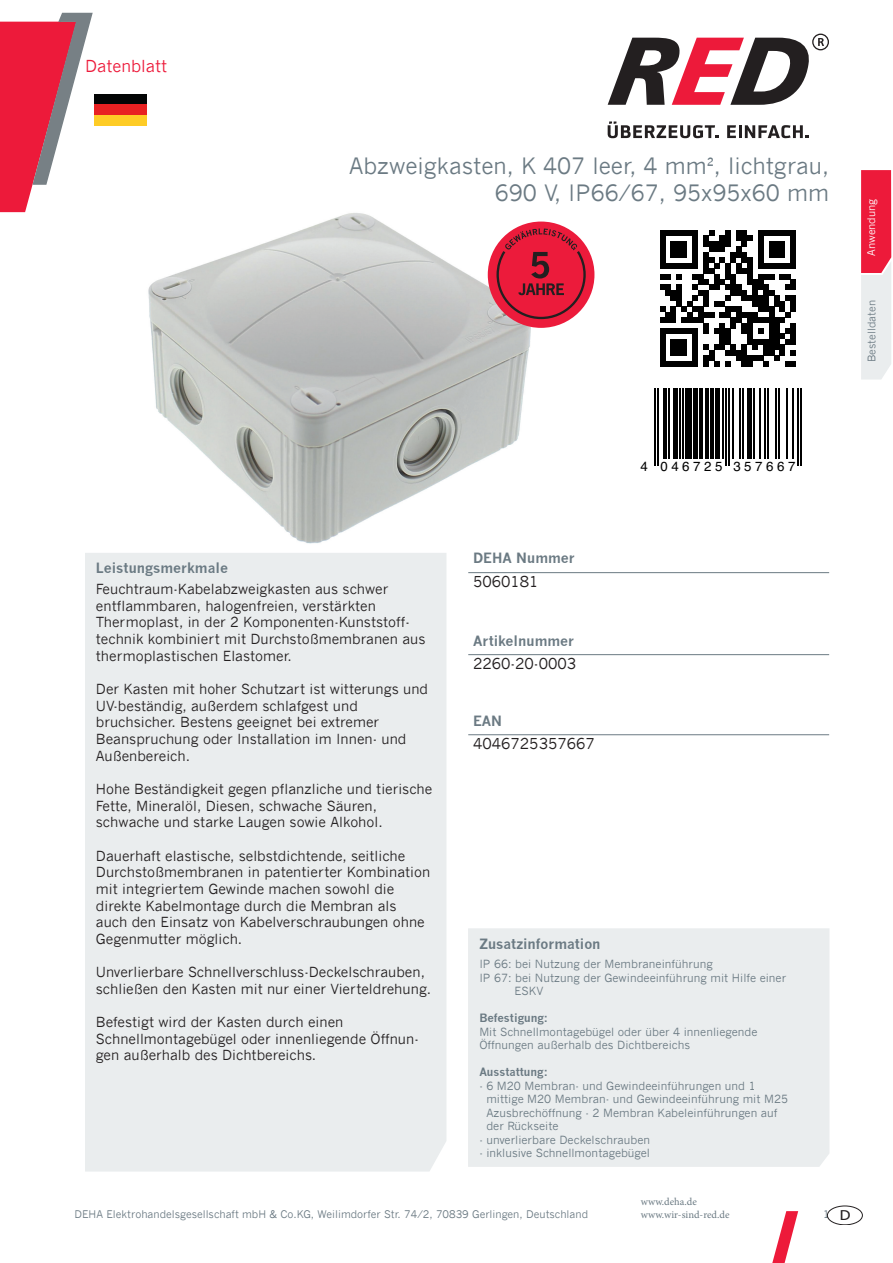
<style>
.page{position:relative;width:893px;height:1263px;background:#fff}
.page>*{position:absolute;margin:0;border:0;box-sizing:border-box;transform-origin:0 0}
.t1{font:22.5px/27px "News Gothic";color:#6b7a83;text-align:right}
.t2{font:16.5px "News Gothic";color:#ed1a3a}
.t3{font:15px "News Gothic";color:#231f20}
.t4{font:13.8px/16.6px "News Gothic";color:#231f20}
.t5{font:700 13.8px "News Gothic";color:#6b7a83}
.t6{font:13.8px "News Gothic";color:#6b7a83}
.t7{font:13.5px "Tahoma";color:#231f20;scale:1.17 1}
.t8{font:13.2px "Helvetica";letter-spacing:.27em;color:#000}
.t9{font:11.25px/13.5px "News Gothic";color:#6b7a83}
.t10{font:700 11.25px "News Gothic";color:#6b7a83}
.t11{font:10.5px "News Gothic";color:#6b7a83}
.t12{font:10.5px/12.6px "Minion Pro";color:#6b7a83}
.t13{font:10.5px "News Gothic";color:#fff}
</style>
<div class="page">
<img style="left:148px;top:213px;width:391px;height:331px">
<svg style="left:660px;top:230px;width:136px;height:136px"></svg>
<hr style="left:654px;top:388px;width:2px;height:77px;background:#000">
<hr style="left:657px;top:388px;width:2px;height:77px;background:#000">
<hr style="left:663px;top:388px;width:4px;height:71px;background:#000">
<hr style="left:668px;top:388px;width:2px;height:71px;background:#000">
<hr style="left:673px;top:388px;width:4px;height:71px;background:#000">
<hr style="left:679px;top:388px;width:2px;height:71px;background:#000">
<hr style="left:682px;top:388px;width:2px;height:71px;background:#000">
<div style="left:685px;top:388px;width:6px;height:71px;background:#000"></div>
<div style="left:693px;top:388px;width:5px;height:71px;background:#000"></div>
<hr style="left:699px;top:388px;width:3px;height:71px;background:#000">
<hr style="left:705px;top:388px;width:3px;height:71px;background:#000">
<hr style="left:710px;top:388px;width:3px;height:71px;background:#000">
<hr style="left:715px;top:388px;width:4px;height:71px;background:#000">
<hr style="left:722px;top:388px;width:2px;height:71px;background:#000">
<hr style="left:726px;top:388px;width:1px;height:77px;background:#000">
<hr style="left:729px;top:388px;width:1px;height:77px;background:#000">
<hr style="left:732px;top:388px;width:1px;height:71px;background:#000">
<hr style="left:739px;top:388px;width:2px;height:71px;background:#000">
<hr style="left:743px;top:388px;width:1px;height:71px;background:#000">
<div style="left:747px;top:388px;width:5px;height:71px;background:#000"></div>
<hr style="left:753px;top:388px;width:2px;height:71px;background:#000">
<hr style="left:760px;top:388px;width:1px;height:71px;background:#000">
<hr style="left:764px;top:388px;width:2px;height:71px;background:#000">
<hr style="left:767px;top:388px;width:2px;height:71px;background:#000">
<hr style="left:775px;top:388px;width:2px;height:71px;background:#000">
<hr style="left:778px;top:388px;width:2px;height:71px;background:#000">
<hr style="left:786px;top:388px;width:2px;height:71px;background:#000">
<hr style="left:792px;top:388px;width:2px;height:71px;background:#000">
<hr style="left:797px;top:388px;width:1px;height:77px;background:#000">
<hr style="left:800px;top:388px;width:2px;height:77px;background:#000">
<svg style="left:861px;top:170px;width:30px;height:209px;background:#eb8898"></svg>
<div style="left:85px;top:553px;width:361px;height:618px;background:#eaedee"></div>
<div style="left:468px;top:928px;width:361px;height:239px;background:#eaedee"></div>
<div style="left:479px;top:960px;width:335px;height:202px;background:#eaedee"></div>
<div style="left:96px;top:584px;width:340px;height:543px;background:#eaedee"></div>
<hr style="left:468px;top:572px;width:361px;height:1px;background:#6b7a83">
<hr style="left:468px;top:654px;width:361px;height:1px;background:#6b7a83">
<hr style="left:468px;top:734px;width:361px;height:1px;background:#6b7a83">
<svg style="left:0;top:12px;width:93px;height:200px"></svg>
<svg style="left:772px;top:1211px;width:26px;height:52px"></svg>
<div style="left:488px;top:222px;width:106px;height:106px;background:#ec1b3b;border-radius:50%"></div>
<svg style="left:496px;top:228px;width:90px;height:91px"></svg>
<svg style="left:608px;top:121px;width:111px;height:17px"></svg>
<svg style="left:727px;top:125px;width:82px;height:13px"></svg>
<svg style="left:608px;top:34px;width:221px;height:71px"></svg>
<div style="left:827px;top:1206px;width:35px;height:19px;border:1px solid #231f20;border-radius:50%"></div>
<div style="left:95px;top:94px;width:52px;height:31px;background:#030505"></div>
<div style="left:95px;top:104px;width:52px;height:21px;background:#e82122"></div>
<div style="left:95px;top:115px;width:52px;height:10px;background:#fecc26"></div>
<p class="t2" style="left:85px;top:56px;width:84px">Datenblatt</p>
<h1 class="t1" style="left:349px;top:153px;width:481px">Abzweigkasten, K 407 leer, 4 mm², lichtgrau,<br>690 V, IP66/67, 95x95x60 mm</h1>
<p class="t13" style="left:865px;top:256px;width:59px;rotate:-90deg">Anwendung</p>
<p class="t11" style="left:865px;top:362px;width:64px;rotate:-90deg">Bestelldaten</p>
<p class="t5" style="left:96px;top:559px;width:134px">Leistungsmerkmale</p>
<p class="t4" style="left:96px;top:581px;width:331px">Feuchtraum-Kabelabzweigkasten aus schwer entflammbaren, halogenfreien, verstärkten Thermoplast, in der 2 Komponenten-Kunststoff&shy;technik kombiniert mit Durchstoßmembranen aus thermoplastischen Elastomer.</p>
<p class="t4" style="left:96px;top:681px;width:334px">Der Kasten mit hoher Schutzart ist witterungs und UV-beständig, außerdem schlafgest und bruchsicher. Bestens geeignet bei extremer Beanspruchung oder Installation im Innen- und Außenbereich.</p>
<p class="t4" style="left:96px;top:780px;width:338px">Hohe Beständigkeit gegen pflanzliche und tierische<br>Fette, Mineralöl, Diesen, schwache Säuren, schwache und starke Laugen sowie Alkohol.</p>
<p class="t4" style="left:96px;top:847px;width:336px">Dauerhaft elastische, selbstdichtende, seitliche Durchstoßmembranen in patentierter Kombination mit integriertem Gewinde machen sowohl die direkte Kabelmontage durch die Membran als auch den Einsatz von Kabelverschraubungen ohne Gegenmutter möglich.</p>
<p class="t4" style="left:96px;top:964px;width:337px">Unverlierbare Schnellverschluss-Deckelschrauben, schließen den Kasten mit nur einer Vierteldrehung.</p>
<p class="t4" style="left:96px;top:1014px;width:324px">Befestigt wird der Kasten durch einen<br>Schnellmontagebügel oder innenliegende Öffnun&shy;gen außerhalb des Dichtbereichs.</p>
<p class="t5" style="left:473px;top:550px;width:103px">DEHA Nummer</p>
<p class="t3" style="left:473px;top:573px;width:67px">5060181</p>
<p class="t5" style="left:473px;top:632px;width:102px">Artikelnummer</p>
<p class="t3" style="left:473px;top:654px;width:105px">2260-20-0003</p>
<p class="t5" style="left:473px;top:712px;width:31px">EAN</p>
<p class="t3" style="left:473px;top:735px;width:123px">4046725357667</p>
<p class="t8" style="left:640px;top:456px;width:156px">4 046725 357667</p>
<p class="t5" style="left:479px;top:935px;width:123px">Zusatzinformation</p>
<p class="t9" style="left:479px;top:957px;width:235px">IP 66: bei Nutzung der Membraneinführung</p>
<p class="t9" style="left:479px;top:971px;width:308px">IP 67: bei Nutzung der Gewindeeinführung mit Hilfe einer</p>
<p class="t9" style="left:515px;top:984px;width:30px">ESKV</p>
<p class="t10" style="left:479px;top:1011px;width:70px">Befestigung:</p>
<p class="t9" style="left:479px;top:1025px;width:280px">Mit Schnellmontagebügel oder über 4 innenliegende<br>Öffnungen außerhalb des Dichtbereichs</p>
<p class="t10" style="left:479px;top:1065px;width:70px">Ausstattung:</p>
<p class="t9" style="left:486px;top:1079px;width:303px;text-indent:-7px">- 6 M20 Membran- und Gewindeeinführungen und 1 mittige M20 Membran- und Gewindeeinführung mit M25<br>Azusbrechöffnung - 2 Membran Kabeleinführungen auf der Rückseite</p>
<p class="t9" style="left:479px;top:1133px;width:172px">- unverlierbare Deckelschrauben</p>
<p class="t9" style="left:479px;top:1146px;width:172px">- inklusive Schnellmontagebügel</p>
<p class="t6" style="left:479px;top:976px;width:70px">Zusatzinfo</p>
<p class="t12" style="left:641px;top:1195px;width:90px">www.deha.de www.wir-sind-red.de</p>
<p class="t11" style="left:74px;top:1208px;width:515px">DEHA Elektrohandelsgesellschaft mbH &amp; Co.KG, Weilimdorfer Str. 74/2, 70839 Gerlingen, Deutschland</p>
<p class="t7" style="left:840px;top:1205px;width:11px">D</p>
<p class="t11" style="left:823px;top:1208px;width:8px">1</p>
</div>
